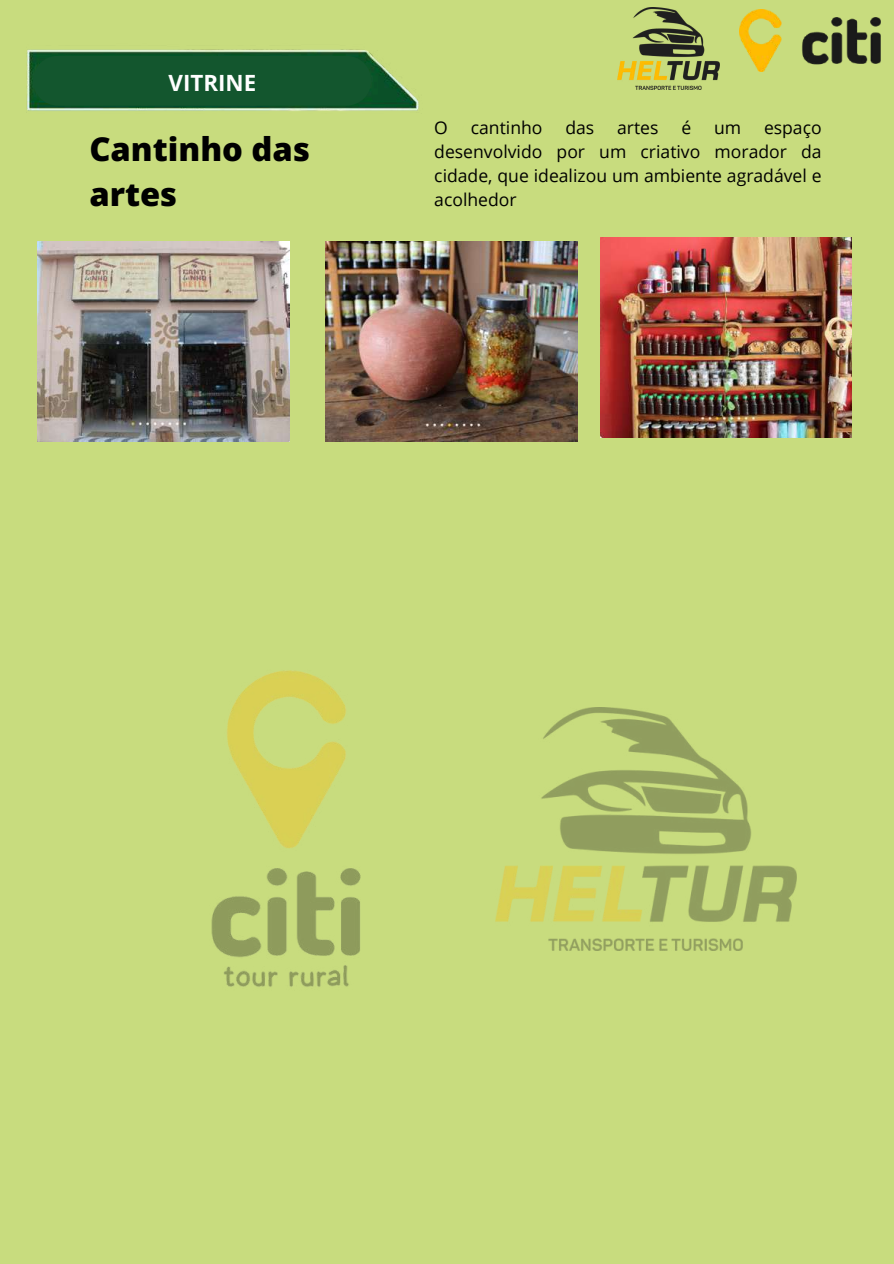
<style>
.page{position:relative;width:894px;height:1264px;background:#fff}
.page>*{position:absolute;margin:0;border:0;box-sizing:border-box;transform-origin:0 0}
.t1{font:800 32.7px/45px "Open Sans";color:#000}
.t2{font:700 22.35px "Open Sans";color:#fff}
.t3{font:17.55px/23.9px "Open Sans";color:#000;text-align:justify}
</style>
<div class="page">
<div style="left:0;top:0;width:893px;height:1263px;background:#c8dc7e"></div>
<img style="left:27px;top:49px;width:392px;height:62px">
<div style="left:33px;top:56px;width:338px;height:50px;background:#13562e"></div>
<img style="left:326px;top:242px;width:251px;height:199px">
<img style="left:600px;top:238px;width:251px;height:199px">
<img style="left:38px;top:242px;width:251px;height:199px">
<img style="left:739px;top:9px;width:141px;height:62px">
<img style="left:617px;top:8px;width:101px;height:82px">
<img style="left:495px;top:707px;width:301px;height:243px">
<img style="left:211px;top:670px;width:150px;height:317px">
<p class="t2" style="left:168px;top:67px;width:89px">VITRINE</p>
<h1 class="t1" style="left:89px;top:126px;width:222px">Cantinho das artes</h1>
<p class="t3" style="left:434px;top:115px;width:15px">O</p>
<p class="t3" style="left:470px;top:115px;width:73px">cantinho</p>
<p class="t3" style="left:565px;top:115px;width:30px">das</p>
<p class="t3" style="left:617px;top:115px;width:43px">artes</p>
<p class="t3" style="left:681px;top:115px;width:11px">é</p>
<p class="t3" style="left:713px;top:115px;width:29px">um</p>
<p class="t3" style="left:434px;top:115px;width:389px;text-indent:329px">espaço desenvolvido por um criativo morador da cidade, que idealizou um ambiente agradável e acolhedor</p>
</div>
